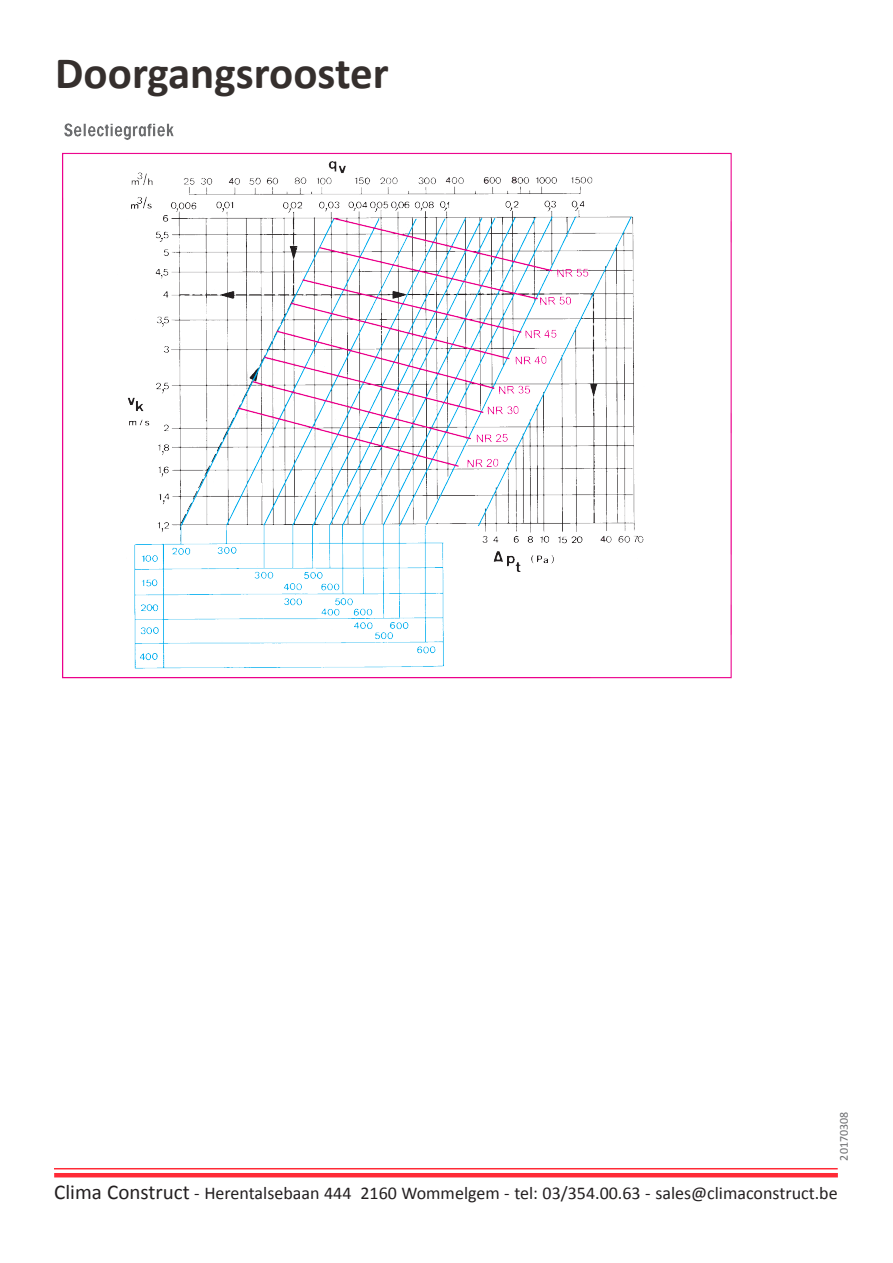
<style>
.page{position:relative;width:893px;height:1263px;background:#fff}
.page>*{position:absolute;margin:0;border:0;box-sizing:border-box;transform-origin:0 0}
.t1{font:700 45px "Calibri";color:#352f2d}
.t2{font:18px "Calibri";color:#231f20}
.t3{font:12px "Calibri";color:#6c6d70}
.s1{font-size:21px}
</style>
<div class="page">
<img style="left:62px;top:123px;width:670px;height:556px">
<hr style="left:54px;top:1168px;width:784px;height:1px;background:#ff2a36">
<hr style="left:54px;top:1173px;width:784px;height:4px;background:#ff2a36">
<p class="t1" style="left:55px;top:41px;width:335px">Doorgangsrooster</p>
<p class="t3" style="left:836px;top:1160px;width:50px;rotate:-90deg">20170308</p>
<p class="t2" style="left:54px;top:1180px;width:785px"><span class="s1">Clima Construct</span> - Herentalsebaan 444 2160 Wommelgem - tel: 03/354.00.63 - sales@climaconstruct.be</p>
</div>
